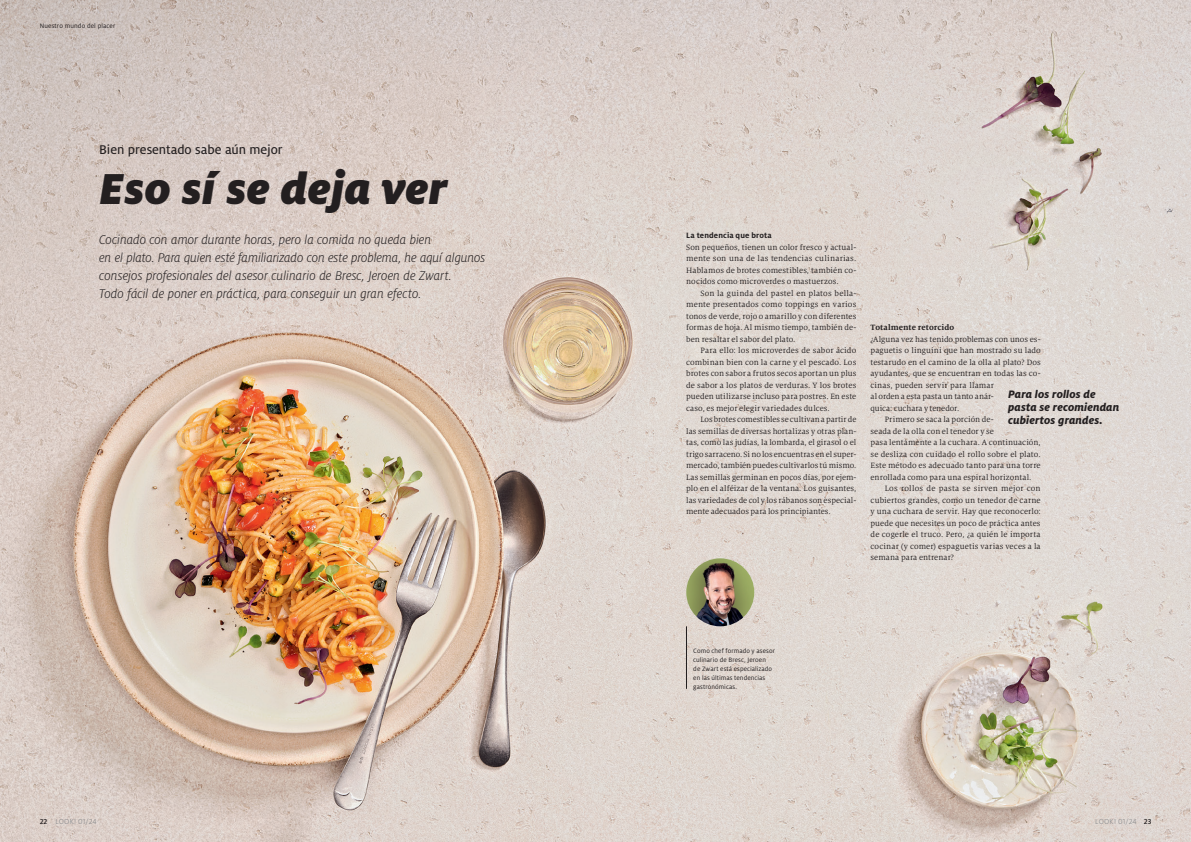
<style>
.page{position:relative;width:1191px;height:842px;background:#fff}
.page>*{position:absolute;margin:0;border:0;box-sizing:border-box;transform-origin:0 0}
.t1{font:italic 900 48px "Milo Pro";color:#231f20}
.t2{font:italic 300 14px/18px "Milo Pro";letter-spacing:-.01em;color:#231f20}
.t3{font:14px "Milo Pro Text";letter-spacing:-.005em;color:#231f20}
.t4{font:italic 800 12px/13px "Milo Pro";letter-spacing:.005em;color:#231f20}
.t5{font:8.5px/11.5px "Milo Serif Pro";letter-spacing:.01em;color:#231f20;text-align:justify}
.t6{font:700 8.5px "Milo Pro";letter-spacing:.015em;color:#231f20}
.t7{font:700 8.5px "Milo Serif Pro";letter-spacing:.005em;color:#231f20}
.t8{font:300 8px "Milo Pro";letter-spacing:.025em;color:#808285}
.t9{font:7px/9px "Milo Pro";letter-spacing:.015em;color:#231f20}
.s1{font-weight:500;color:#231f20}
</style>
<div class="page">
<img style="left:0;top:0;width:1191px;height:842px">
<img style="left:686px;top:558px;width:68px;height:68px;border-radius:34px">
<hr style="left:686px;top:626px;width:1px;height:63px;background:#231f20">
<p class="t9" style="left:40px;top:22px;width:77px">Nuestro mundo del placer</p>
<h2 class="t3" style="left:99px;top:142px;width:185px">Bien presentado sabe aún mejor</h2>
<h1 class="t1" style="left:99px;top:160px;width:349px">Eso sí se deja ver</h1>
<p class="t2" style="left:99px;top:230px;width:388px">Cocinado con amor durante horas, pero la comida no queda bien<br>en el plato. Para quien esté familiarizado con este problema, he aquí algunos consejos profesionales del asesor culinario de Bresc, Jeroen de Zwart.<br>Todo fácil de poner en práctica, para conseguir un gran efecto.</p>
<p class="t6" style="left:686px;top:231px;width:87px">La tendencia que brota</p>
<p class="t5" style="left:686px;top:241px;width:172px">Son pequeños, tienen un color fresco y actual&shy;mente son una de las tendencias culinarias.<br>Hablamos de brotes comestibles, también co&shy;nocidos como microverdes o mastuerzos.</p>
<p class="t5" style="left:686px;top:287px;width:172px;text-indent:14px">Son la guinda del pastel en platos bella&shy;mente presentados como toppings en varios tonos de verde, rojo o amarillo y con diferentes formas de hoja. Al mismo tiempo, también de&shy;ben resaltar el sabor del plato.</p>
<p class="t5" style="left:686px;top:345px;width:172px;text-indent:14px">Para ello: los microverdes de sabor ácido combinan bien con la carne y el pescado. Los brotes con sabor a frutos secos aportan un plus de sabor a los platos de verduras. Y los brotes pueden utilizarse incluso para postres. En este caso, es mejor elegir variedades dulces.</p>
<p class="t5" style="left:686px;top:414px;width:172px;text-indent:14px">Los brotes comestibles se cultivan a partir de las semillas de diversas hortalizas y otras plan&shy;tas, como las judías, la lombarda, el girasol o el trigo sarraceno. Si no los encuentras en el super&shy;mercado, también puedes cultivarlos tú mismo.<br>Las semillas germinan en pocos días, por ejem&shy;plo en el alféizar de la ventana. Los guisantes, las variedades de col y los rábanos son especial&shy;mente adecuados para los principiantes.</p>
<p class="t7" style="left:870px;top:323px;width:85px">Totalmente retorcido</p>
<p class="t5" style="left:870px;top:333px;width:172px">¿Alguna vez has tenido problemas con unos es-</p>
<p class="t5" style="left:870px;top:345px;width:172px">paguetis o linguini que han mostrado su lado</p>
<p class="t5" style="left:870px;top:356px;width:172px">testarudo en el camino de la olla al plato? Dos</p>
<p class="t5" style="left:870px;top:368px;width:172px">ayudantes, que se encuentran en todas las co-</p>
<p class="t5" style="left:870px;top:379px;width:125px">cinas, pueden servir para llamar</p>
<p class="t5" style="left:870px;top:391px;width:125px">al orden a esta pasta un tanto anár-</p>
<p class="t5" style="left:870px;top:402px;width:90px">quica: cuchara y tenedor.</p>
<p class="t5" style="left:884px;top:414px;width:111px">Primero se saca la porción de-</p>
<p class="t5" style="left:870px;top:425px;width:125px">seada de la olla con el tenedor y se</p>
<p class="t5" style="left:870px;top:437px;width:172px">pasa lentamente a la cuchara. A continuación,</p>
<p class="t5" style="left:870px;top:448px;width:172px">se desliza con cuidado el rollo sobre el plato.</p>
<p class="t5" style="left:870px;top:460px;width:172px">Este método es adecuado tanto para una torre</p>
<p class="t5" style="left:870px;top:471px;width:162px">enrollada como para una espiral horizontal.</p>
<p class="t5" style="left:884px;top:483px;width:157px">Los rollos de pasta se sirven mejor con</p>
<p class="t5" style="left:870px;top:494px;width:172px">cubiertos grandes, como un tenedor de carne</p>
<p class="t5" style="left:870px;top:506px;width:172px">y una cuchara de servir. Hay que reconocerlo:</p>
<p class="t5" style="left:870px;top:517px;width:172px">puede que necesites un poco de práctica antes</p>
<p class="t5" style="left:870px;top:529px;width:172px">de cogerle el truco. Pero, ¿a quién le importa</p>
<p class="t5" style="left:870px;top:540px;width:172px">cocinar (y comer) espaguetis varias veces a la</p>
<p class="t5" style="left:870px;top:552px;width:85px">semana para entrenar?</p>
<h3 class="t4" style="left:1008px;top:388px;width:113px">Para los rollos de pasta se recomiendan cubiertos grandes.</h3>
<p class="t9" style="left:693px;top:646px;width:83px">Como chef formado y asesor culinario de Bresc, Jeroen<br>de Zwart está especializado en las últimas tendencias gastronómicas.</p>
<p class="t8" style="left:40px;top:817px;width:59px"><span class="s1">22</span> LOOK! 01/24</p>
<p class="t8" style="left:1095px;top:817px;width:57px">LOOK! 01/24 <span class="s1">23</span></p>
</div>
